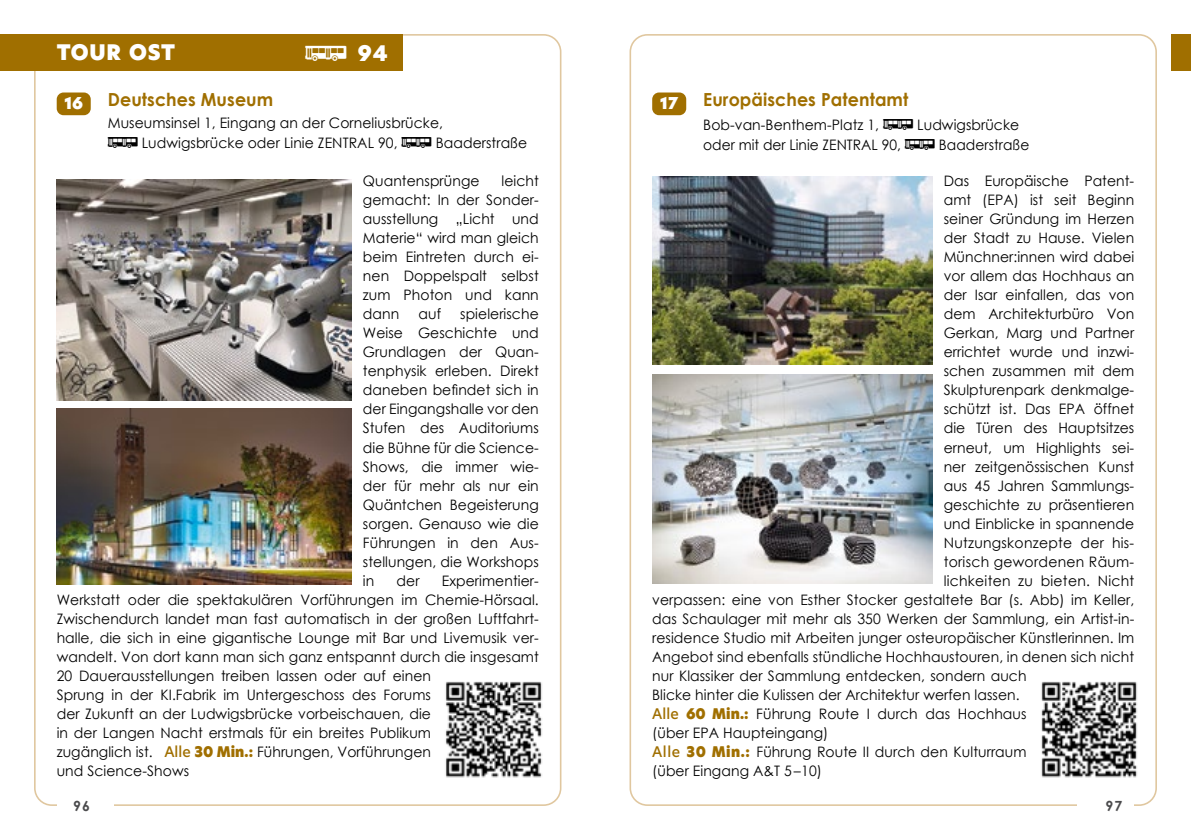
<style>
.page{position:relative;width:1191px;height:840px;background:#fff}
.page>*{position:absolute;margin:0;border:0;box-sizing:border-box;transform-origin:0 0}
.t1{font:21px "New Hero Super";letter-spacing:.035em;color:#fff}
.t2{font:700 18px "Century Gothic";letter-spacing:.005em;color:#a06f00}
.t3{font:16px "New Hero Super";color:#fff}
.t4{font:14.4px/19px "Century Gothic";letter-spacing:.005em;color:#000}
.t5{font:700 14px "Century Gothic";color:#4b4b4d}
.s1{font-family:"Glyphyx One NF";font-size:27.6px}
.s2{font-family:"Glyphyx One NF";font-size:20px}
.s3{font-family:"New Hero";font-weight:500;color:#a06f00}
.s4{font-family:"New Hero Super";color:#a06f00}
</style>
<div class="page">
<div style="left:1171px;top:34px;width:20px;height:37px;background:#a06f00"></div>
<img style="left:652px;top:374px;width:280px;height:209px">
<img style="left:652px;top:176px;width:280px;height:188px">
<div style="left:652px;top:92px;width:34px;height:23px;background:#a06f00;border-radius:7px"></div>
<img style="left:1041px;top:681px;width:96px;height:97px">
<div style="left:0;top:34px;width:403px;height:37px;background:#a06f00"></div>
<img style="left:57px;top:179px;width:294px;height:221px">
<img style="left:57px;top:408px;width:294px;height:176px">
<div style="left:57px;top:92px;width:34px;height:23px;background:#a06f00;border-radius:7px"></div>
<img style="left:445px;top:681px;width:97px;height:97px">
<h1 class="t1" style="left:57px;top:38px;width:120px">TOUR OST</h1>
<h1 class="t1" style="left:305px;top:38px;width:84px"><span class="s1">)</span> 94</h1>
<p class="t2" style="left:108px;top:86px;width:167px">Deutsches Museum</p>
<p class="t4" style="left:108px;top:112px;width:421px;line-height:20px">Museumsinsel 1, Eingang an der Corneliusbrücke,<br><span class="s2">)</span> Ludwigsbrücke oder Linie ZENTRAL 90, <span class="s2">)</span> Baaderstraße</p>
<p class="t4" style="left:363px;top:171px;width:118px">Quantensprünge</p>
<p class="t3" style="left:64px;top:92px;width:20px">16</p>
<p class="t4" style="left:363px;top:171px;width:177px;text-align:justify;text-indent:138px">leicht gemacht: In der Sonder&shy;ausstellung „Licht und Materie“ wird man gleich beim Eintreten durch ei&shy;nen Doppelspalt selbst zum Photon und kann dann</p>
<p class="t4" style="left:363px;top:304px;width:177px;text-align:justify;text-indent:97px">spielerische Weise Geschichte und Grundlagen der Quan&shy;tenphysik erleben. Direkt daneben befindet sich in der Eingangshalle vor den Stufen des Auditoriums die Bühne für die Science-Shows, die immer wie&shy;der für mehr als nur ein Quäntchen Begeisterung sorgen. Genauso wie die Führungen in den Aus&shy;stellungen, die Workshops in</p>
<p class="t4" style="left:418px;top:304px;width:24px">auf</p>
<p class="t4" style="left:57px;top:570px;width:483px;text-indent:385px">Experimentier-Werkstatt oder die spektakulären Vorführungen im Chemie-Hörsaal.<br>Zwischendurch landet man fast automatisch in der großen Luftfahrt&shy;halle, die sich in eine gigantische Lounge mit Bar und Livemusik ver&shy;wandelt. Von dort kann man sich ganz entspannt durch die insgesamt 20 Dauerausstellungen treiben lassen oder auf einen<br>Sprung in der KI.Fabrik im Untergeschoss des Forums<br>der Zukunft an der Ludwigsbrücke vorbeischauen, die<br>in der Langen Nacht erstmals für ein breites Publikum<br>zugänglich ist. <span class="s3">Alle</span> <span class="s4">30 Min.:</span> Führungen, Vorführungen<br>und Science-Shows</p>
<p class="t4" style="left:396px;top:570px;width:24px">der</p>
<p class="t5" style="left:73px;top:794px;width:18px">96</p>
<p class="t2" style="left:703px;top:86px;width:207px">Europäisches Patentamt</p>
<p class="t4" style="left:703px;top:114px;width:328px;line-height:20px">Bob-van-Benthem-Platz 1, <span class="s2">)</span> Ludwigsbrücke oder mit der Linie ZENTRAL 90, <span class="s2">)</span> Baaderstraße</p>
<p class="t4" style="left:943px;top:171px;width:192px">Das Europäische Patent-</p>
<p class="t4" style="left:943px;top:190px;width:192px">amt (EPA) ist seit Beginn</p>
<p class="t4" style="left:943px;top:209px;width:192px">seiner Gründung im Herzen</p>
<p class="t4" style="left:943px;top:228px;width:192px">der Stadt zu Hause. Vielen</p>
<p class="t4" style="left:943px;top:247px;width:192px">Münchner:innen wird dabei</p>
<p class="t4" style="left:943px;top:266px;width:192px">vor allem das Hochhaus an</p>
<p class="t4" style="left:943px;top:285px;width:192px">der Isar einfallen, das von</p>
<p class="t4" style="left:943px;top:304px;width:192px">dem Architekturbüro Von</p>
<p class="t4" style="left:943px;top:323px;width:192px">Gerkan, Marg und Partner</p>
<p class="t4" style="left:943px;top:342px;width:192px">errichtet wurde und inzwi-</p>
<p class="t4" style="left:943px;top:361px;width:192px">schen zusammen mit dem</p>
<p class="t4" style="left:943px;top:380px;width:192px">Skulpturenpark denkmalge-</p>
<p class="t4" style="left:943px;top:399px;width:192px">schützt ist. Das EPA öffnet</p>
<p class="t4" style="left:943px;top:418px;width:192px">die Türen des Hauptsitzes</p>
<p class="t4" style="left:943px;top:437px;width:192px">erneut, um Highlights sei-</p>
<p class="t4" style="left:943px;top:456px;width:192px">ner zeitgenössischen Kunst</p>
<p class="t4" style="left:943px;top:475px;width:192px">aus 45 Jahren Sammlungs-</p>
<p class="t4" style="left:943px;top:494px;width:192px">geschichte zu präsentieren</p>
<p class="t4" style="left:943px;top:513px;width:192px">und Einblicke in spannende</p>
<p class="t4" style="left:943px;top:532px;width:192px">Nutzungskonzepte der his-</p>
<p class="t4" style="left:943px;top:551px;width:192px">torisch gewordenen Räum-</p>
<p class="t4" style="left:943px;top:570px;width:192px">lichkeiten zu bieten. Nicht</p>
<p class="t4" style="left:652px;top:589px;width:483px">verpassen: eine von Esther Stocker gestaltete Bar (s. Abb) im Keller,</p>
<p class="t4" style="left:652px;top:608px;width:483px">das Schaulager mit mehr als 350 Werken der Sammlung, ein Artist-in-</p>
<p class="t4" style="left:652px;top:627px;width:483px">residence Studio mit Arbeiten junger osteuropäischer Künstlerinnen. Im</p>
<p class="t4" style="left:652px;top:646px;width:483px">Angebot sind ebenfalls stündliche Hochhaustouren, in denen sich nicht</p>
<p class="t4" style="left:652px;top:665px;width:376px">nur Klassiker der Sammlung entdecken, sondern auch</p>
<p class="t4" style="left:652px;top:684px;width:369px">Blicke hinter die Kulissen der Architektur werfen lassen.</p>
<p class="t4" style="left:652px;top:703px;width:376px"><span class="s3">Alle</span> <span class="s4">60 Min.:</span> Führung Route I durch das Hochhaus</p>
<p class="t4" style="left:652px;top:722px;width:178px">(über EPA Haupteingang)</p>
<p class="t4" style="left:652px;top:741px;width:376px"><span class="s3">Alle</span> <span class="s4">30 Min.:</span> Führung Route II durch den Kulturraum</p>
<p class="t4" style="left:652px;top:760px;width:171px">(über Eingang A&amp;T 5 –10)</p>
<p class="t3" style="left:660px;top:92px;width:20px">17</p>
<p class="t5" style="left:1105px;top:794px;width:18px">97</p>
</div>
